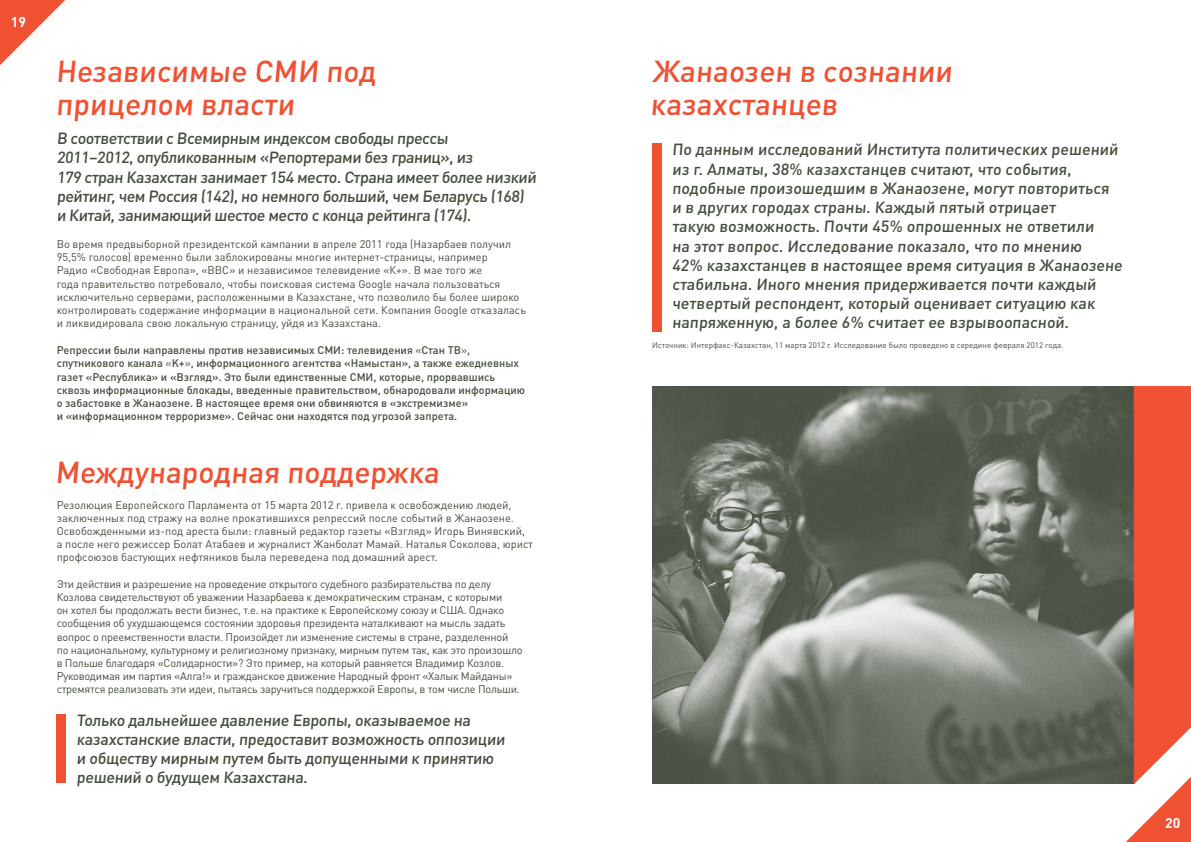
<style>
.page{position:relative;width:1191px;height:842px;background:#fff}
.page>*{position:absolute;margin:0;border:0;box-sizing:border-box;transform-origin:0 0}
.t1{font:500 30px/33px "DIN Pro";color:#f05133}
.t2{font:500 16px/19.2px "DIN Pro";color:#444d3e}
.t3{font:700 14px "DIN Pro";color:#fff}
.t4{font:11px/13.2px "DIN Pro";letter-spacing:-.01em;color:#444d3e}
.t5{font:500 11px/13.3px "DIN Pro";color:#444d3e}
.t6{font:8px "DIN Pro";color:#444d3e}
.s1{font-weight:400}
</style>
<div class="page">
<svg style="left:652px;top:143px;width:539px;height:699px"></svg>
<p class="t3" style="left:11px;top:13px;width:17px">19</p>
<h1 class="t1" style="left:56px;top:53px;width:325px">Независимые СМИ под прицелом власти</h1>
<p class="t2" style="left:57px;top:128px;width:483px">В соответствии с Всемирным индексом свободы прессы<br>2011–2012, опубликованным «Репортерами без границ», из<br>179 стран Казахстан занимает 154 место. Страна имеет более низкий рейтинг, чем Россия (142), но немного больший, чем Беларусь (168) и Китай, занимающий шестое место с конца рейтинга (174).</p>
<p class="t4" style="left:57px;top:237px;width:471px">Во время предвыборной президентской кампании в апреле 2011 года (Назарбаев получил 95,5% голосов) временно были заблокированы многие интернет-страницы, например<br>Радио «Свободная Европа», «ВВС» и независимое телевидение «К+». В мае того же<br>года правительство потребовало, чтобы поисковая система Google начала пользоваться исключительно серверами, расположенными в Казахстане, что позволило бы более широко контролировать содержание информации в национальной сети. Компания Google отказалась и ликвидировала свою локальную страницу, уйдя из Казахстана.</p>
<p class="t5" style="left:57px;top:343px;width:470px">Репрессии были направлены против независимых СМИ : телевидения <span class="s1">«</span>Стан ТВ<span class="s1">»</span>, спутникового канала <span class="s1">«</span>K+<span class="s1">»</span>, информационного агентства «Намыстан», а также ежедневных газет «Республика» и «Взгляд». Это были единственные СМИ , которые, прорвавшись сквозь информационные блокады, введенные правительством, обнародовали информацию о забастовке в Жанаозене. В настоящее время они обвиняются в «экстремизме»<br>и «информационном терроризме». Сейчас они находятся под угрозой запрета.</p>
<h1 class="t1" style="left:55px;top:454px;width:389px">Международная поддержка</h1>
<p class="t4" style="left:57px;top:497px;width:478px">Резолюция Европейского Парламента от 15 марта 2012 г. привела к освобождению людей, заключенных под стражу на волне прокатившихся репрессий после событий в Жанаозене.<br>Освобожденными из-под ареста были: главный редактор газеты «Взгляд» И горь Винявский, а после него режиссер Болат Атабаев и журналист Жанболат Мамай. Наталья Соколова, юрист профсоюзов бастующих нефтяников была переведена под домашний арест.</p>
<p class="t4" style="left:57px;top:577px;width:467px">Эти действия и разрешение на проведение открытого судебного разбирательства по делу Козлова свидетельствуют об уважении Назарбаева к демократическим странам, с которыми<br>он хотел бы продолжать вести бизнес, т.е. на практике к Европейскому союзу и США. Однако сообщения об ухудшающемся состоянии здоровья президента наталкивают на мысль задать вопрос о преемственности власти. П роизойдет ли изменение системы в стране, разделенной по национальному, культурному и религиозному признаку, мирным путем так, как это произошло в Польше благодаря «Солидарности»? Это пример, на который равняется Владимир Козлов.<br>Руководимая им партия «Алга!» и гражданское движение Народный фронт «Халык Майданы» стремятся реализовать эти идеи, пытаясь заручиться поддержкой Европы, в том числе П ольши.</p>
<h2 class="t2" style="left:77px;top:710px;width:432px">Только дальнейшее давление Европы, оказываемое на казахстанские власти, предоставит возможность оппозиции и обществу мирным путем быть допущенными к принятию решений о будущем Казахстана.</h2>
<h1 class="t1" style="left:650px;top:53px;width:307px">Жанаозен в сознании казахстанцев</h1>
<p class="t2" style="left:672px;top:139px;width:454px">По данным исследований Института политических решений из г. Алматы, 38% казахстанцев считают, что события, подобные произошедшим в Жанаозене, могут повториться и в других городах страны. Каждый пятый отрицает<br>такую возможность. Почти 45% опрошенных не ответили<br>на этот вопрос. Исследование показало, что по мнению<br>42% казахстанцев в настоящее время ситуация в Жанаозене стабильна. И ного мнения придерживается почти каждый четвертый респондент, который оценивает ситуацию как напряженную, а более 6% считает ее взрывоопасной.</p>
<p class="t6" style="left:652px;top:340px;width:413px">И сточник: И нтерфакс-Казахстан, 11 марта 2012 г. И сследование было проведено в середине февраля 2012 года.</p>
<p class="t3" style="left:1165px;top:813px;width:17px">20</p>
</div>
